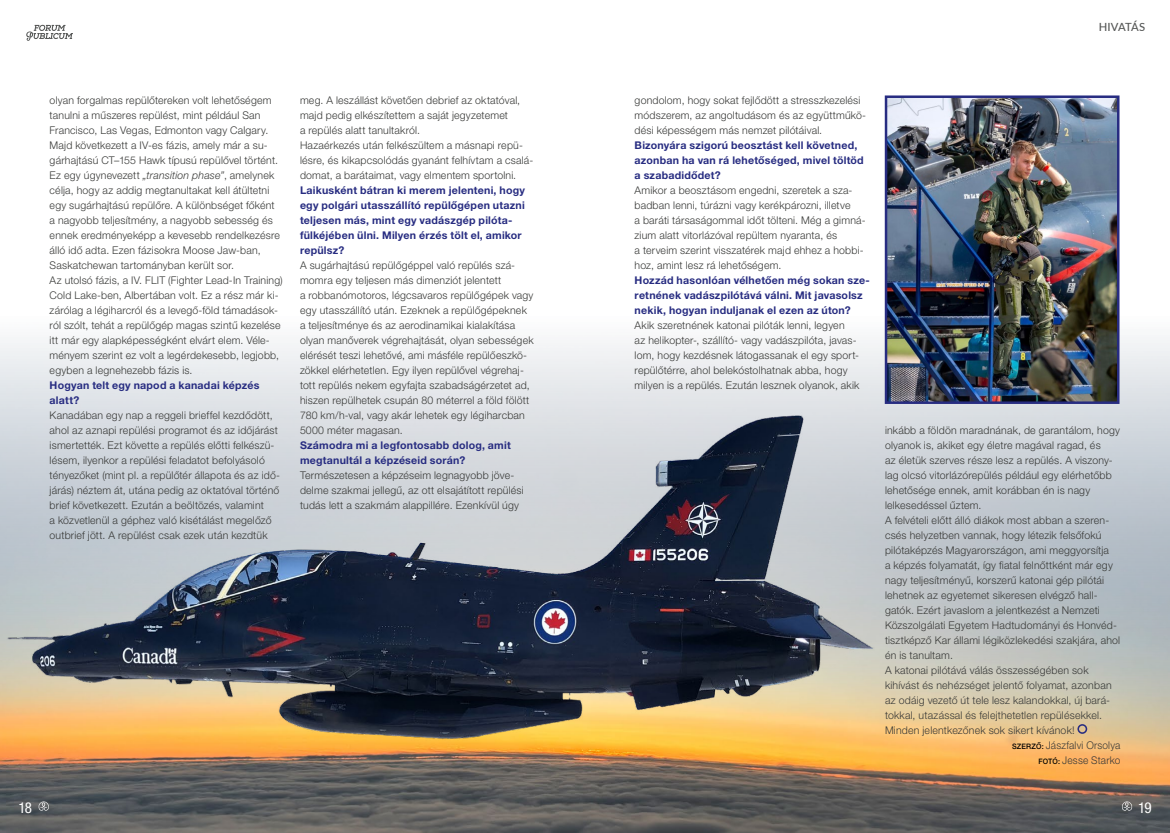
<style>
.page{position:relative;width:1170px;height:833px;background:#fff}
.page>*{position:absolute;margin:0;border:0;box-sizing:border-box;transform-origin:0 0}
.t1{font:condensed 15px "Helvetica Neue LT Pro";color:#fff}
.t2{font:500 11.25px "Lato";letter-spacing:-.015em;color:#555756}
.t3{font:300 10.62px/15px "Helvetica Neue LT Pro";letter-spacing:.02em;color:#383937}
.t4{font:700 10.62px/15px "Helvetica Neue LT Pro";letter-spacing:.02em;color:#272c81}
.t5{font:300 10.62px "Helvetica Neue LT Pro";letter-spacing:.02em;color:#383937;scale:.95 1}
.s1{font-style:italic}
.s2{font-weight:500;font-size:7.5px;color:#000}
</style>
<div class="page">
<img style="left:1079px;top:196px;width:90px;height:637px">
<img style="left:887px;top:98px;width:229px;height:303px">
<div style="left:884px;top:95px;width:235px;height:309px;border:2px solid #272c81"></div>
<img style="left:0;top:260px;width:1079px;height:573px">
<svg style="left:26px;top:25px;width:47px;height:16px"></svg>
<svg style="left:1120px;top:801px;width:13px;height:10px"></svg>
<svg style="left:37px;top:801px;width:13px;height:10px"></svg>
<svg style="left:1077px;top:724px;width:10px;height:10px"></svg>
<p class="t3" style="left:50px;top:92px;width:234px">olyan forgalmas repülőtereken volt lehetőségem tanulni a műszeres repülést, mint például San Francisco, Las Vegas, Edmonton vagy Calgary.<br>Majd következett a IV-es fázis, amely már a su&shy;gárhajtású CT–155 Hawk típusú repülővel történt.<br>Ez egy úgynevezett <span class="s1">„transition phase”</span>, amelynek célja, hogy az addig megtanultakat kell átültetni egy sugárhajtású repülőre. A különbséget főként a nagyobb teljesítmény, a nagyobb sebesség és ennek eredményeképp a kevesebb rendelkezésre álló idő adta. Ezen fázisokra Moose Jaw-ban, Saskatchewan tartományban került sor.<br>Az utolsó fázis, a IV. FLIT (Fighter Lead-In Training)<br>Cold Lake-ben, Albertában volt. Ez a rész már ki&shy;zárólag a légiharcról és a levegő-föld támadások&shy;ról szólt, tehát a repülőgép magas szintű kezelése itt már egy alapképességként elvárt elem. Véle&shy;ményem szerint ez volt a legérdekesebb, legjobb, egyben a legnehezebb fázis is.</p>
<p class="t4" style="left:50px;top:377px;width:211px">Hogyan telt egy napod a kanadai képzés alatt?</p>
<p class="t3" style="left:50px;top:407px;width:232px">Kanadában egy nap a reggeli brieffel kezdődött, ahol az aznapi repülési programot és az időjárást ismertették. Ezt követte a repülés előtti felkészü&shy;lésem, ilyenkor a repülési feladatot befolyásoló tényezőket (mint pl. a repülőtér állapota és az idő&shy;járás) néztem át, utána pedig az oktatóval történő brief következett. Ezután a beöltözés, valamint<br>a közvetlenül a géphez való kisétálást megelőző outbrief jött. A repülést csak ezek után kezdtük</p>
<p class="t3" style="left:300px;top:92px;width:235px">meg. A leszállást követően debrief az oktatóval, majd pedig elkészítettem a saját jegyzetemet<br>a repülés alatt tanultakról.<br>Hazaérkezés után felkészültem a másnapi repü&shy;lésre, és kikapcsolódás gyanánt felhívtam a csalá&shy;domat, a barátaimat, vagy elmentem sportolni.</p>
<p class="t4" style="left:300px;top:182px;width:226px">Laikusként bátran ki merem jelenteni, hogy egy polgári utasszállító repülőgépen utazni teljesen más, mint egy vadászgép pilóta&shy;fülkéjében ülni. Milyen érzés tölt el, amikor repülsz?</p>
<p class="t3" style="left:300px;top:257px;width:235px">A sugárhajtású repülőgéppel való repülés szá&shy;momra egy teljesen más dimenziót jelentett<br>a robbanómotoros, légcsavaros repülőgépek vagy egy utasszállító után. Ezeknek a repülőgépeknek a teljesítménye és az aerodinamikai kialakítása olyan manőverek végrehajtását, olyan sebességek elérését teszi lehetővé, ami másféle repülőeszkö&shy;zökkel elérhetetlen. Egy ilyen repülővel végrehaj&shy;tott repülés nekem egyfajta szabadságérzetet ad, hiszen repülhetek csupán 80 méterrel a föld fölött 780 km/h-val, vagy akár lehetek egy légiharcban 5000 méter magasan.</p>
<p class="t4" style="left:300px;top:437px;width:212px">Számodra mi a legfontosabb dolog, amit megtanultál a képzéseid során?</p>
<p class="t3" style="left:300px;top:467px;width:225px">Természetesen a képzéseim legnagyobb jöve&shy;delme szakmai jellegű, az ott elsajátított repülési tudás lett a szakmám alappillére. Ezenkívül úgy</p>
<p class="t2" style="left:1098px;top:19px;width:48px">HIVATÁS</p>
<p class="t3" style="left:634px;top:92px;width:233px">gondolom, hogy sokat fejlődött a stresszkezelési módszerem, az angoltudásom és az együttműkö&shy;dési képességem más nemzet pilótáival.</p>
<p class="t4" style="left:634px;top:137px;width:231px">Bizonyára szigorú beosztást kell követned, azonban ha van rá lehetőséged, mivel töltöd a szabadidődet?</p>
<p class="t3" style="left:634px;top:182px;width:232px">Amikor a beosztásom engedni, szeretek a sza&shy;badban lenni, túrázni vagy kerékpározni, illetve<br>a baráti társaságommal időt tölteni. Még a gimná&shy;zium alatt vitorlázóval repültem nyaranta, és<br>a terveim szerint visszatérek majd ehhez a hobbi&shy;hoz, amint lesz rá lehetőségem.</p>
<p class="t4" style="left:634px;top:272px;width:237px">Hozzád hasonlóan vélhetően még sokan sze&shy;retnének vadászpilótává válni. Mit javasolsz nekik, hogyan induljanak el ezen az úton?</p>
<p class="t3" style="left:634px;top:317px;width:226px">Akik szeretnének katonai pilóták lenni, legyen<br>az helikopter-, szállító- vagy vadászpilóta, javas&shy;lom, hogy kezdésnek látogassanak el egy sport&shy;repülőtérre, ahol belekóstolhatnak abba, hogy milyen is a repülés. Ezután lesznek olyanok, akik</p>
<p class="t3" style="left:884px;top:422px;width:236px">inkább a földön maradnának, de garantálom, hogy</p>
<p class="t3" style="left:884px;top:437px;width:217px">olyanok is, akiket egy életre magával ragad, és</p>
<p class="t3" style="left:884px;top:452px;width:229px">az életük szerves része lesz a repülés. A viszony-</p>
<p class="t3" style="left:884px;top:467px;width:228px">lag olcsó vitorlázórepülés például egy elérhetőbb</p>
<p class="t3" style="left:884px;top:482px;width:207px">lehetősége ennek, amit korábban én is nagy</p>
<p class="t3" style="left:884px;top:497px;width:98px">lelkesedéssel űztem.</p>
<p class="t3" style="left:884px;top:512px;width:226px">A felvételi előtt álló diákok most abban a szeren-</p>
<p class="t3" style="left:884px;top:527px;width:218px">csés helyzetben vannak, hogy létezik felsőfokú</p>
<p class="t3" style="left:884px;top:542px;width:225px">pilótaképzés Magyarországon, ami meggyorsítja</p>
<p class="t3" style="left:884px;top:557px;width:229px">a képzés folyamatát, így fiatal felnőttként már egy</p>
<p class="t3" style="left:884px;top:572px;width:221px">nagy teljesítményű, korszerű katonai gép pilótái</p>
<p class="t3" style="left:884px;top:587px;width:214px">lehetnek az egyetemet sikeresen elvégző hall-</p>
<p class="t3" style="left:884px;top:602px;width:216px">gatók. Ezért javaslom a jelentkezést a Nemzeti</p>
<p class="t3" style="left:884px;top:617px;width:233px">Közszolgálati Egyetem Hadtudományi és Honvéd-</p>
<p class="t3" style="left:884px;top:632px;width:237px">tisztképző Kar állami légiközlekedési szakjára, ahol</p>
<p class="t3" style="left:884px;top:647px;width:69px">én is tanultam.</p>
<p class="t3" style="left:884px;top:662px;width:205px">A katonai pilótává válás összességében sok</p>
<p class="t3" style="left:884px;top:677px;width:228px">kihívást és nehézséget jelentő folyamat, azonban</p>
<p class="t3" style="left:884px;top:692px;width:227px">az odáig vezető út tele lesz kalandokkal, új bará-</p>
<p class="t3" style="left:884px;top:707px;width:218px">tokkal, utazással és felejthetetlen repülésekkel.</p>
<p class="t3" style="left:884px;top:722px;width:191px">Minden jelentkezőnek sok sikert kívánok!</p>
<p class="t5" style="left:1012px;top:738px;width:115px"><span class="s2">SZERZŐ:</span> Jászfalvi Orsolya</p>
<p class="t5" style="left:1038px;top:753px;width:88px"><span class="s2">FOTÓ:</span> Jesse Starko</p>
<h1 class="t1" style="left:19px;top:798px;width:15px">18</h1>
<h1 class="t1" style="left:1137px;top:798px;width:15px">19</h1>
</div>
